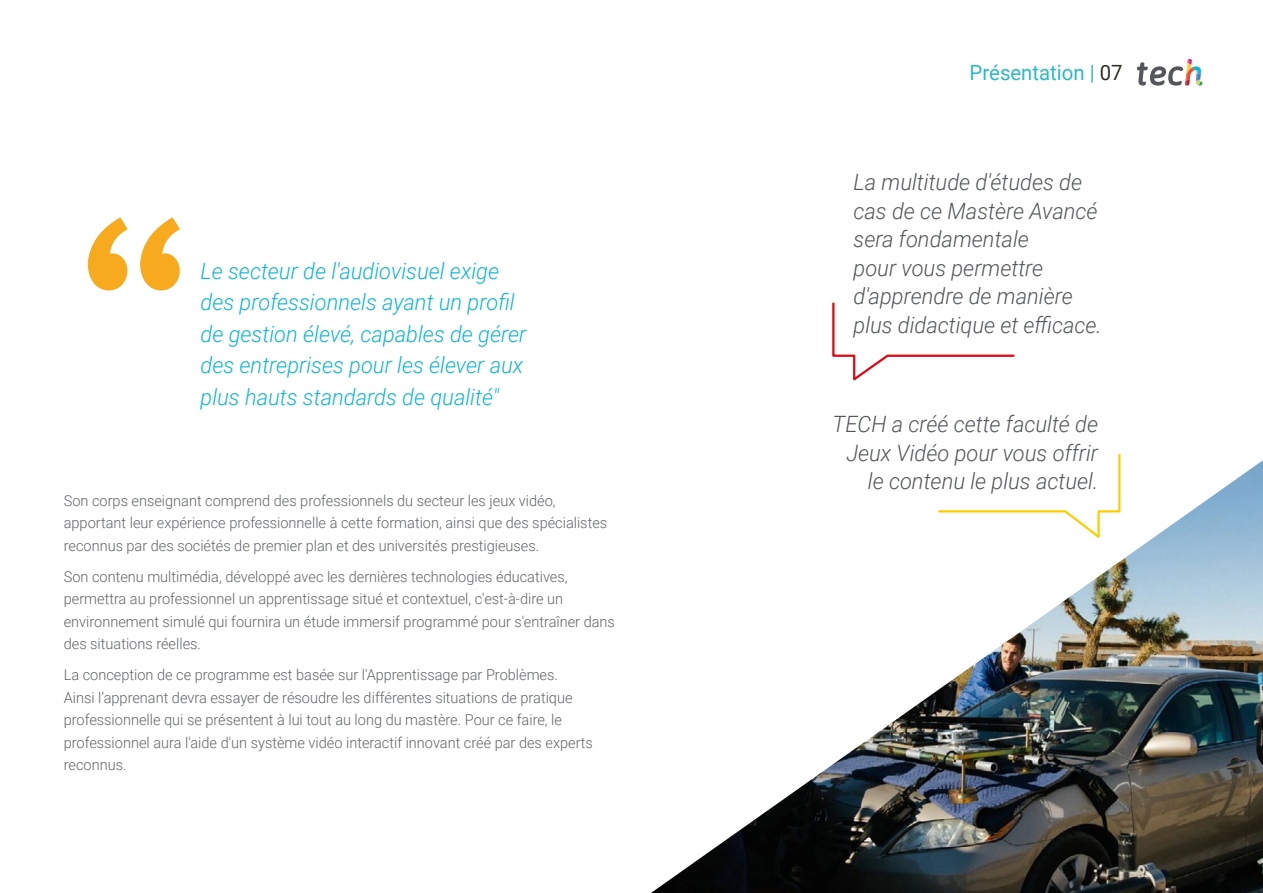
<style>
.page{position:relative;width:1263px;height:893px;background:#fff}
.page>*{position:absolute;margin:0;border:0;box-sizing:border-box;transform-origin:0 0}
.t1{font:italic 300 22.5px/28.5px "Roboto";color:#52555b}
.t2{font:italic 300 22.5px/31.5px "Roboto";color:#0fb6cf}
.t3{font:21px "Roboto";color:#2db8c5}
.t4{font:300 15px/22.5px "Roboto";color:#61646a}
.s1{color:#312e20}
</style>
<div class="page">
<svg style="left:88px;top:217px;width:92px;height:73px"></svg>
<img style="left:651px;top:460px;width:612px;height:433px">
<svg style="left:832px;top:302px;width:183px;height:79px"></svg>
<svg style="left:1137px;top:59px;width:65px;height:27px"></svg>
<svg style="left:936px;top:454px;width:186px;height:87px"></svg>
<h1 class="t2" style="left:201px;top:254px;width:327px">Le secteur de l'audiovisuel exige des professionnels ayant un profil de gestion élevé, capables de gérer des entreprises pour les élever aux plus hauts standards de qualité"</h1>
<p class="t4" style="left:64px;top:488px;width:545px">Son corps enseignant comprend des professionnels du secteur les jeux vidéo, apportant leur expérience professionnelle à cette formation, ainsi que des spécialistes reconnus par des sociétés de premier plan et des universités prestigieuses.</p>
<p class="t4" style="left:64px;top:564px;width:553px">Son contenu multimédia, développé avec les dernières technologies éducatives, permettra au professionnel un apprentissage situé et contextuel, c'est-à-dire un environnement simulé qui fournira un étude immersif programmé pour s'entraîner dans des situations réelles.</p>
<p class="t4" style="left:64px;top:663px;width:531px">La conception de ce programme est basée sur l'Apprentissage par Problèmes.<br>Ainsi l’apprenant devra essayer de résoudre les différentes situations de pratique professionnelle qui se présentent à lui tout au long du mastère. Pour ce faire, le professionnel aura l'aide d'un système vidéo interactif innovant créé par des experts reconnus.</p>
<h2 class="t3" style="left:970px;top:57px;width:155px">Présentation | <span class="s1">07</span></h2>
<h1 class="t1" style="left:853px;top:167px;width:250px">La multitude d'études de cas de ce Mastère Avancé sera fondamentale<br>pour vous permettre d'apprendre de manière plus didactique et efficace.</h1>
<h1 class="t1" style="left:832px;top:409px;width:267px;text-align:right">TECH a créé cette faculté de<br>Jeux Vidéo pour vous offrir le contenu le plus actuel.</h1>
</div>
